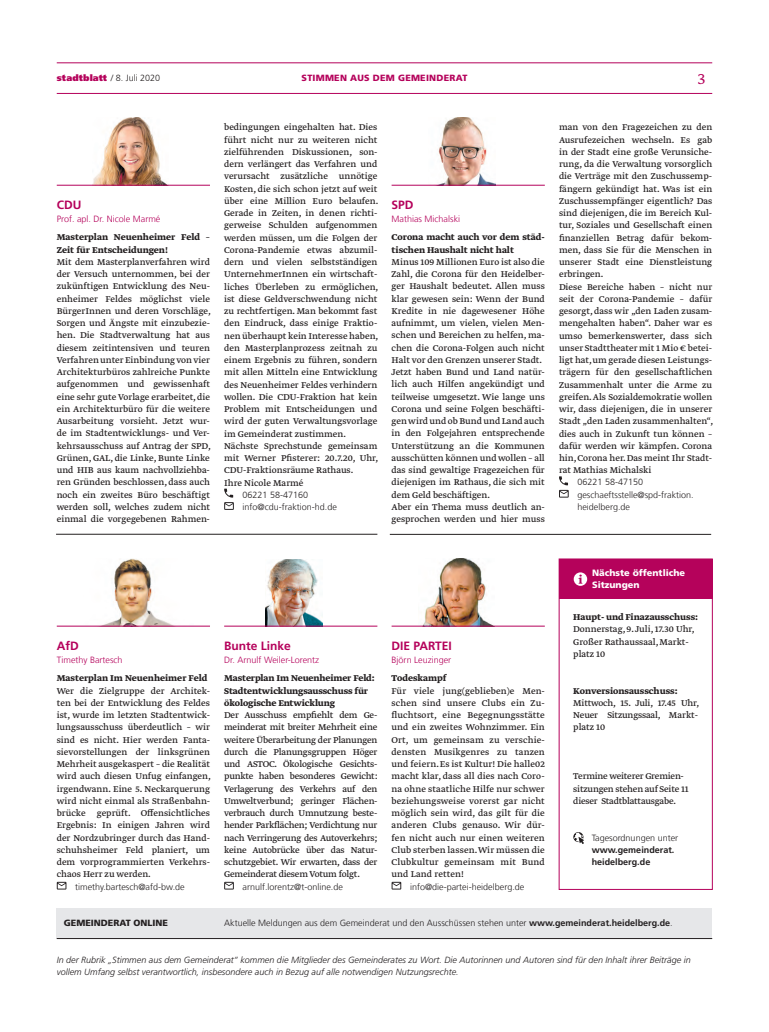
<style>
.page{position:relative;width:769px;height:1032px;background:#fff}
.page>*{position:absolute;margin:0;border:0;box-sizing:border-box;transform-origin:0 0}
.t1{font:300 18px "Greta Text Std";color:#b5025b}
.t2{font:700 12px "Frutiger LT Com";color:#b5025b}
.t3{font:10px/12.3px "Greta Text Std";color:#231f20;text-align:justify}
.t4{font:700 10px/12.2px "Greta Text Std";color:#231f20}
.t5{font:10px/12.3px "Greta Text Std";letter-spacing:-.02em;color:#231f20}
.t6{font:900 9.2px/12px "Frutiger LT Std";color:#fff}
.t7{font:300 9px/12.2px "Frutiger LT Com";color:#231f20}
.t8{font:italic 300 9px/12.2px "Frutiger LT Std";color:#231f20}
.t9{font:300 9px "Frutiger LT Com";color:#b5025b}
.t10{font:700 9px/12.2px "Frutiger LT Com";color:#231f20}
.t11{font:900 9px "Frutiger LT Std";letter-spacing:.025em;color:#b5025b}
.t12{font:900 9px "Frutiger LT Std";color:#231f20}
.s1{font-family:"Frutiger LT Pro";font-weight:900;color:#b5025b}
.s2{font-weight:700}
</style>
<div class="page">
<hr style="left:57px;top:63px;width:654px;height:1px;background:#b5025b">
<hr style="left:57px;top:93px;width:654px;height:1px;background:#b5025b">
<div style="left:57px;top:908px;width:654px;height:30px;background:#e6e7e9"></div>
<hr style="left:57px;top:938px;width:654px;height:1px;background:#231f20">
<hr style="left:56px;top:534px;width:321px;height:1px;background:#231f20">
<img style="left:92px;top:118px;width:76px;height:67px">
<hr style="left:57px;top:185px;width:153px;height:1px;background:#b5025b">
<svg style="left:224px;top:489px;width:10px;height:21px"></svg>
<img style="left:428px;top:118px;width:67px;height:67px">
<hr style="left:391px;top:185px;width:153px;height:1px;background:#b5025b">
<svg style="left:559px;top:476px;width:9px;height:22px"></svg>
<hr style="left:389px;top:534px;width:321px;height:1px;background:#231f20">
<img style="left:75px;top:559px;width:118px;height:67px">
<hr style="left:57px;top:626px;width:153px;height:1px;background:#b5025b">
<svg style="left:57px;top:882px;width:9px;height:7px"></svg>
<img style="left:266px;top:560px;width:57px;height:66px">
<hr style="left:224px;top:626px;width:153px;height:1px;background:#b5025b">
<svg style="left:224px;top:882px;width:10px;height:7px"></svg>
<img style="left:418px;top:559px;width:76px;height:67px">
<hr style="left:391px;top:626px;width:153px;height:1px;background:#b5025b">
<svg style="left:391px;top:882px;width:10px;height:7px"></svg>
<svg style="left:573px;top:832px;width:10px;height:12px"></svg>
<div style="left:559px;top:559px;width:153px;height:40px;background:#b5025b"></div>
<svg style="left:573px;top:572px;width:14px;height:14px"></svg>
<div style="left:558px;top:559px;width:154px;height:330px;border:1px solid #b5025b"></div>
<p class="t7" style="left:57px;top:72px;width:105px"><span class="s1">stadtblatt</span> / 8. Juli 2020</p>
<h1 class="t1" style="left:697px;top:68px;width:9px">3</h1>
<p class="t11" style="left:301px;top:73px;width:167px">STIMMEN AUS DEM GEMEINDERAT</p>
<p class="t2" style="left:57px;top:198px;width:26px">CDU</p>
<p class="t9" style="left:57px;top:213px;width:105px">Prof. apl. Dr. Nicole Marmé</p>
<p class="t4" style="left:57px;top:232px;width:155px">Masterplan Neuenheimer Feld –<br>Zeit für Entscheidungen!</p>
<p class="t3" style="left:57px;top:256px;width:156px">Mit dem Masterplanverfahren wird der Versuch unternommen, bei der zukünftigen Entwicklung des Neu&shy;enheimer Feldes möglichst viele BürgerInnen und deren Vorschläge, Sorgen und Ängste mit einzubezie&shy;hen. Die Stadtverwaltung hat aus diesem zeitintensiven und teuren Verfahren unter Einbindung von vier Architekturbüros zahlreiche Punkte aufgenommen und gewissenhaft eine sehr gute Vorlage erarbeitet, die ein Architekturbüro für die weitere Ausarbeitung vorsieht. Jetzt wur&shy;de im Stadtentwicklungs- und Ver&shy;kehrsausschuss auf Antrag der SPD, Grünen, GAL, die Linke, Bunte Linke und HIB aus kaum nachvollziehba&shy;ren Gründen beschlossen, dass auch noch ein zweites Büro beschäftigt werden soll, welches zudem nicht einmal die vorgegebenen Rahmen-</p>
<p class="t3" style="left:224px;top:122px;width:156px;text-align:left">bedingungen eingehalten hat. Dies führt nicht nur zu weiteren nicht zielführenden Diskussionen, son&shy;dern verlängert das Verfahren und verursacht zusätzliche unnötige Kosten, die sich schon jetzt auf weit über eine Million Euro belaufen.<br>Gerade in Zeiten, in denen richti&shy;gerweise Schulden aufgenommen werden müssen, um die Folgen der Corona-Pandemie etwas abzumil&shy;dern und vielen selbstständigen UnternehmerInnen ein wirtschaft&shy;liches Überleben zu ermöglichen, ist diese Geldverschwendung nicht zu rechtfertigen. Man bekommt fast den Eindruck, dass einige Fraktio&shy;nen überhaupt kein Interesse haben, den Masterplanprozess zeitnah zu einem Ergebnis zu führen, sondern mit allen Mitteln eine Entwicklung des Neuenheimer Feldes verhindern wollen. Die CDU-Fraktion hat kein Problem mit Entscheidungen und wird der guten Verwaltungsvorlage im Gemeinderat zustimmen.<br>Nächste Sprechstunde gemeinsam mit Werner Pfisterer: 20.7.20, Uhr, CDU-Fraktionsräume Rathaus.<br>Ihre Nicole Marmé</p>
<p class="t7" style="left:242px;top:488px;width:96px">06221 58-47160 info@cdu-fraktion-hd.de</p>
<p class="t2" style="left:391px;top:198px;width:24px">SPD</p>
<p class="t9" style="left:391px;top:213px;width:70px">Mathias Michalski</p>
<p class="t4" style="left:391px;top:232px;width:155px">Corona macht auch vor dem städ&shy;tischen Haushalt nicht halt</p>
<p class="t3" style="left:391px;top:256px;width:155px;text-align:left">Minus 109 Millionen Euro ist also die Zahl, die Corona für den Heidelber&shy;ger Haushalt bedeutet. Allen muss klar gewesen sein: Wenn der Bund Kredite in nie dagewesener Höhe aufnimmt, um vielen, vielen Men&shy;schen und Bereichen zu helfen, ma&shy;chen die Corona-Folgen auch nicht Halt vor den Grenzen unserer Stadt.<br>Jetzt haben Bund und Land natür&shy;lich auch Hilfen angekündigt und teilweise umgesetzt. Wie lange uns Corona und seine Folgen beschäfti&shy;gen wird und ob Bund und Land auch in den Folgejahren entsprechende Unterstützung an die Kommunen ausschütten können und wollen – all das sind gewaltige Fragezeichen für diejenigen im Rathaus, die sich mit dem Geld beschäftigen.<br>Aber ein Thema muss deutlich an&shy;gesprochen werden und hier muss</p>
<p class="t3" style="left:558px;top:122px;width:156px;text-align:left">man von den Fragezeichen zu den Ausrufezeichen wechseln. Es gab in der Stadt eine große Verunsiche&shy;rung, da die Verwaltung vorsorglich die Verträge mit den Zuschussemp&shy;fängern gekündigt hat. Was ist ein Zuschussempfänger eigentlich? Das sind diejenigen, die im Bereich Kul&shy;tur, Soziales und Gesellschaft einen finanziellen Betrag dafür bekom&shy;men, dass Sie für die Menschen in unserer Stadt eine Dienstleistung erbringen.<br>Diese Bereiche haben – nicht nur seit der Corona-Pandemie – dafür gesorgt, dass wir „den Laden zusam&shy;mengehalten haben“. Daher war es umso bemerkenswerter, dass sich unser Stadttheater mit 1 Mio € betei&shy;ligt hat, um gerade diesen Leistungs&shy;trägern für den gesellschaftlichen Zusammenhalt unter die Arme zu greifen. Als Sozialdemokratie wollen wir, dass diejenigen, die in unserer Stadt „den Laden zusammenhalten“, dies auch in Zukunft tun können – dafür werden wir kämpfen. Corona hin, Corona her. Das meint Ihr Stadt&shy;rat Mathias Michalski</p>
<p class="t7" style="left:577px;top:476px;width:118px">06221 58-47150 geschaeftsstelle@spd-fraktion. heidelberg.de</p>
<p class="t2" style="left:57px;top:639px;width:23px">AfD</p>
<p class="t9" style="left:57px;top:654px;width:67px">Timethy Bartesch</p>
<p class="t4" style="left:57px;top:673px;width:152px">Masterplan Im Neuenheimer Feld</p>
<p class="t3" style="left:57px;top:685px;width:156px">Wer die Zielgruppe der Architek&shy;ten bei der Entwicklung des Feldes ist, wurde im letzten Stadtentwick&shy;lungsausschuss überdeutlich – wir sind es nicht. Hier werden Fanta&shy;sievorstellungen der linksgrünen Mehrheit ausgekaspert – die Realität wird auch diesen Unfug einfangen, irgendwann. Eine 5. Neckarquerung wird nicht einmal als Straßenbahn&shy;brücke geprüft. Offensichtliches Ergebnis: In einigen Jahren wird der Nordzubringer durch das Hand&shy;schuhsheimer Feld planiert, um dem vorprogrammierten Verkehrs&shy;chaos Herr zu werden.</p>
<p class="t7" style="left:75px;top:880px;width:111px">timethy.bartesch@afd-bw.de</p>
<p class="t2" style="left:224px;top:639px;width:68px">Bunte Linke</p>
<p class="t9" style="left:224px;top:654px;width:97px">Dr. Arnulf Weiler-Lorentz</p>
<p class="t4" style="left:224px;top:673px;width:152px">Masterplan Im Neuenheimer Feld:<br>Stadtentwicklungsausschuss für ökologische Entwicklung</p>
<p class="t3" style="left:224px;top:709px;width:155px">Der Ausschuss empfiehlt dem Ge&shy;meinderat mit breiter Mehrheit eine weitere Überarbeitung der Planungen durch die Planungsgruppen Höger und ASTOC. Ökologische Gesichts&shy;punkte haben besonderes Gewicht:<br>Verlagerung des Verkehrs auf den Umweltverbund; geringer Flächen&shy;verbrauch durch Umnutzung beste&shy;hender Parkflächen; Verdichtung nur nach Verringerung des Autoverkehrs; keine Autobrücke über das Natur&shy;schutzgebiet. Wir erwarten, dass der Gemeinderat diesem Votum folgt.</p>
<p class="t7" style="left:242px;top:880px;width:102px">arnulf.lorentz@t-online.de</p>
<p class="t2" style="left:391px;top:639px;width:62px">DIE PARTEI</p>
<p class="t9" style="left:391px;top:654px;width:61px">Björn Leuzinger</p>
<p class="t4" style="left:391px;top:673px;width:56px">Todeskampf</p>
<p class="t3" style="left:391px;top:685px;width:155px">Für viele jung(geblieben)e Men&shy;schen sind unsere Clubs ein Zu&shy;fluchtsort, eine Begegnungsstätte und ein zweites Wohnzimmer. Ein Ort, um gemeinsam zu verschie&shy;densten Musikgenres zu tanzen und feiern. Es ist Kultur! Die halle02 macht klar, dass all dies nach Coro&shy;na ohne staatliche Hilfe nur schwer beziehungsweise vorerst gar nicht möglich sein wird, das gilt für die anderen Clubs genauso. Wir dür&shy;fen nicht auch nur einen weiteren Club sterben lassen. Wir müssen die Clubkultur gemeinsam mit Bund und Land retten!</p>
<p class="t7" style="left:410px;top:880px;width:116px">info@die-partei-heidelberg.de</p>
<p class="t6" style="left:592px;top:567px;width:94px">Nächste öffentliche<br>Sitzungen</p>
<p class="t4" style="left:573px;top:611px;width:126px">Haupt- und Finazausschuss:</p>
<p class="t3" style="left:573px;top:624px;width:123px;text-align:left">Donnerstag, 9. Juli, 17.30 Uhr,<br>Großer Rathaussaal, Markt&shy;platz 10</p>
<p class="t4" style="left:573px;top:685px;width:106px">Konversionsausschuss:</p>
<p class="t3" style="left:573px;top:697px;width:127px">Mittwoch, 15. Juli, 17.45 Uhr, Neuer Sitzungssaal, Markt&shy;platz 10</p>
<p class="t5" style="left:573px;top:771px;width:117px">Termine weiterer Gremien&shy;sitzungen stehen auf Seite 11 dieser Stadtblattausgabe.</p>
<p class="t7" style="left:591px;top:831px;width:88px">Tagesordnungen unter</p>
<p class="t10" style="left:591px;top:843px;width:84px">www.gemeinderat. heidelberg.de</p>
<p class="t12" style="left:64px;top:918px;width:106px">GEMEINDERAT ONLINE</p>
<p class="t7" style="left:224px;top:917px;width:450px">Aktuelle Meldungen aus dem Gemeinderat und den Ausschüssen stehen unter <span class="s2">www.gemeinderat.heidelberg.de</span>.</p>
<p class="t8" style="left:57px;top:954px;width:635px">In der Rubrik „Stimmen aus dem Gemeinderat“ kommen die Mitglieder des Gemeinderates zu Wort. Die Autorinnen und Autoren sind für den Inhalt ihrer Beiträge in vollem Umfang selbst verantwortlich, insbesondere auch in Bezug auf alle notwendigen Nutzungsrechte.</p>
</div>
